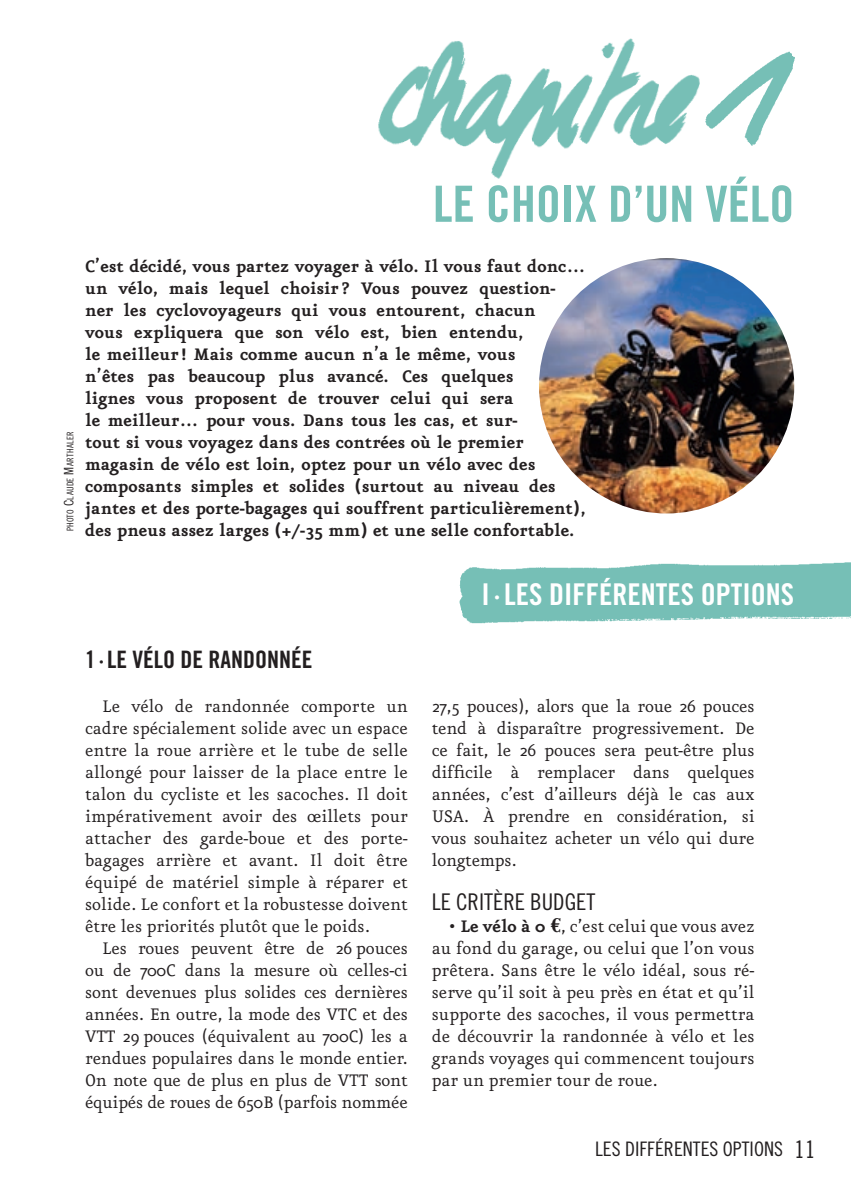
<style>
.page{position:relative;width:851px;height:1191px;background:#fff}
.page>*{position:absolute;margin:0;border:0;box-sizing:border-box;transform-origin:0 0}
.t1{font:50px "Trade Gothic Bold Cond Twenty";color:#76bfb6}
.t2{font:30px "Trade Gothic Bold Cond Twenty";color:#fff}
.t3{font:24px "Trade Gothic Bold Cond Twenty";color:#231f20}
.t4{font:23px "Trade Gothic Cond Eighteen";color:#231f20}
.t5{font:20px/22px "Eureka";letter-spacing:-.01em;color:#231f20;text-align:justify}
.t6{font:700 20px/22px "Eureka";color:#231f20}
.t7{font:20px "Trade Gothic Cond Eighteen";color:#231f20}
.t8{font:9.2px "Trade Gothic Cond Eighteen";letter-spacing:.03em;color:#231f20}
.s1{color:#fff}
.s2{font-size:13px}
.s3{font-weight:700}
.s4{font-family:"Euro Serif";font-weight:700}
.s5{font-size:24px}
</style>
<div class="page">
<img style="left:459px;top:562px;width:391px;height:62px">
<img style="left:378px;top:38px;width:321px;height:141px">
<img style="left:699px;top:51px;width:96px;height:95px">
<img style="left:539px;top:258px;width:255px;height:255px;border-radius:128px">
<h1 class="t1" style="left:188px;top:174px;width:607px"><span class="s1">CHAPITRE 1 ·</span> LE CHOIX D’UN VÉLO</h1>
<p class="t8" style="left:65px;top:531px;width:102px;rotate:-90deg">photo <span class="s2">C</span>laude <span class="s2">M</span>arthaler</p>
<p class="t6" style="left:85px;top:256px;width:502px">C’est décidé, vous partez voyager à vélo. Il vous faut donc… un vélo, mais lequel choisir ? Vous pouvez question&shy;ner les cyclovoyageurs qui vous entourent, chacun<br>vous expliquera que son vélo est, bien entendu,<br>le meilleur ! Mais comme aucun n’a le même, vous<br>n’êtes pas beaucoup plus avancé. Ces quelques<br>lignes vous proposent de trouver celui qui sera<br>le meilleur… pour vous. Dans tous les cas, et sur-<br>tout si vous voyagez dans des contrées où le premier magasin de vélo est loin, optez pour un vélo avec des composants simples et solides (surtout au niveau des jantes et des porte-bagages qui souffrent particulièrement), des pneus assez larges (+/-35 mm) et une selle confortable.</p>
<h2 class="t2" style="left:481px;top:576px;width:314px">I·LES DIFFÉRENTES OPTIONS</h2>
<p class="t3" style="left:85px;top:645px;width:229px">1 ·LE VÉLO DE RANDONNÉE</p>
<p class="t5" style="left:85px;top:696px;width:324px;text-indent:17px">Le vélo de randonnée comporte un cadre spécialement solide avec un espace entre la roue arrière et le tube de selle allongé pour laisser de la place entre le talon du cycliste et les sacoches. Il doit impérativement avoir des œillets pour attacher des garde-boue et des porte&shy;bagages arrière et avant. Il doit être équipé de matériel simple à réparer et solide. Le confort et la robustesse doivent être les priorités plutôt que le poids.</p>
<p class="t5" style="left:85px;top:938px;width:324px;text-indent:17px">Les roues peuvent être de 26 pouces ou de 700C dans la mesure où celles-ci sont devenues plus solides ces dernières années. En outre, la mode des VTC et des VTT 29 pouces (équivalent au 700C) les a rendues populaires dans le monde entier.<br>On note que de plus en plus de VTT sont équipés de roues de 650B (parfois nommée</p>
<p class="t5" style="left:432px;top:696px;width:324px">27,5 pouces), alors que la roue 26 pouces tend à disparaître progressivement. De ce fait, le 26 pouces sera peut-être plus difficile à remplacer dans quelques années, c’est d’ailleurs déjà le cas aux USA. À prendre en considération, si vous souhaitez acheter un vélo qui dure longtemps.</p>
<p class="t4" style="left:432px;top:888px;width:165px">LE CRITÈRE BUDGET</p>
<p class="t5" style="left:432px;top:916px;width:324px;text-indent:17px">• <span class="s3">Le vélo à 0</span> <span class="s4">€</span>, c’est celui que vous avez au fond du garage, ou celui que l’on vous prêtera. Sans être le vélo idéal, sous ré&shy;serve qu’il soit à peu près en état et qu’il supporte des sacoches, il vous permettra de découvrir la randonnée à vélo et les grands voyages qui commencent toujours par un premier tour de roue.</p>
<p class="t7" style="left:595px;top:1137px;width:222px">LES DIFFÉRENTES OPTIONS <span class="s5">11</span></p>
</div>
